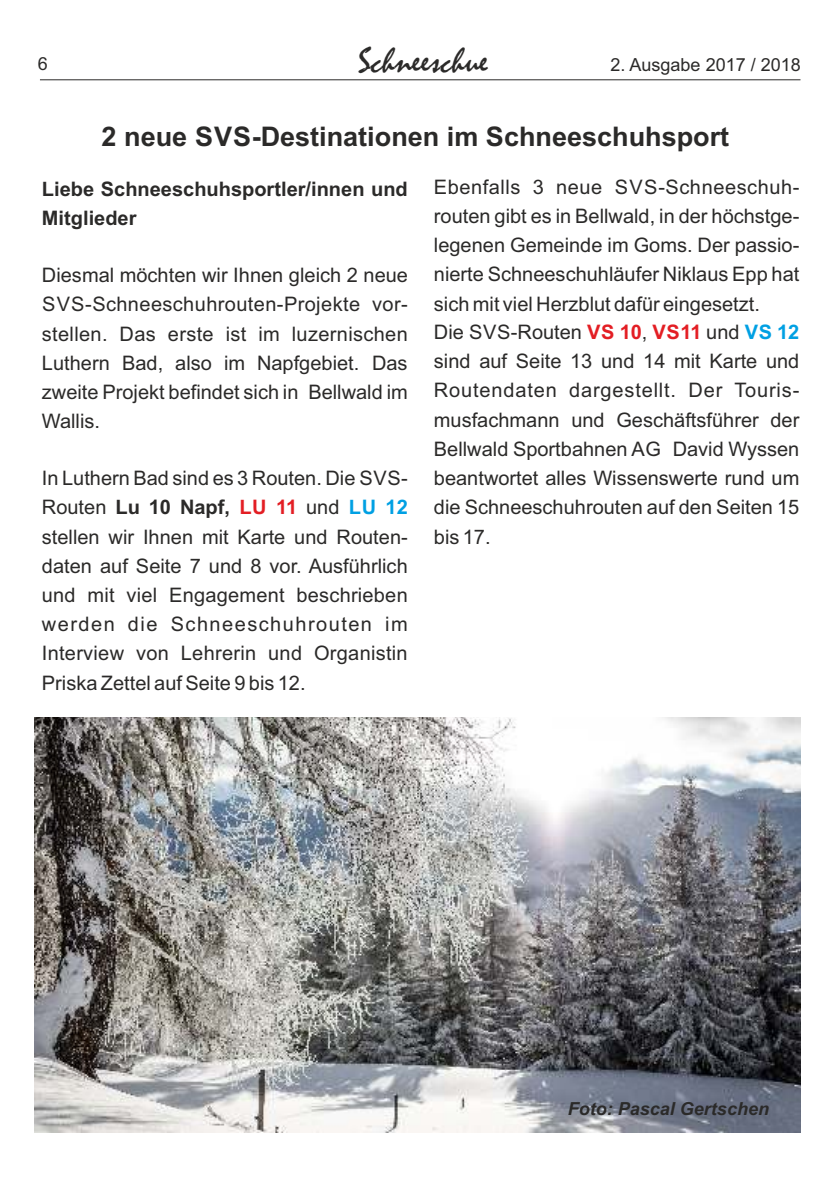
<style>
.page{position:relative;width:840px;height:1191px;background:#fff}
.page>*{position:absolute;margin:0;border:0;box-sizing:border-box;transform-origin:0 0}
.t1{font:36px "Mistral";color:#2b2a29}
.t2{font:700 27px "Arial";color:#2b2a29}
.t3{font:20px/29.2px "Arial";color:#2b2a29;text-align:justify}
.t4{font:700 20px/29.2px "Arial";color:#2b2a29}
.t5{font:italic 700 18px "Arial";color:#2b2a29}
.t6{font:18px "Arial";color:#2b2a29}
.s1{font-weight:700}
.s2{font-weight:700;color:#e31e24}
.s3{font-weight:700;color:#00a0e3}
</style>
<div class="page">
<hr style="left:40px;top:79px;width:760px;height:1px;background:#2b2a29">
<img style="left:35px;top:717px;width:764px;height:415px">
<p class="t6" style="left:38px;top:57px;width:12px">6</p>
<h1 class="t1" style="left:358px;top:48px;width:131px">Schneeschue</h1>
<p class="t6" style="left:610px;top:58px;width:192px">2. Ausgabe 2017 / 2018</p>
<h2 class="t2" style="left:102px;top:126px;width:629px">2 neue SVS-Destinationen im Schneeschuhsport</h2>
<p class="t4" style="left:42px;top:176px;width:367px">Liebe Schneeschuhsportler/innen und<br>Mitglieder</p>
<p class="t3" style="left:42px;top:262px;width:367px">Diesmal möchten wir Ihnen gleich 2 neue SVS-Schneeschuhrouten-Projekte vor&shy;stellen. Das erste ist im luzernischen Luthern Bad, also im Napfgebiet. Das zweite Projekt befindet sich in Bellwald im Wallis.</p>
<p class="t3" style="left:42px;top:465px;width:367px">In Luthern Bad sind es 3 Routen. Die SVS-Routen <span class="s1">Lu 10 Napf,</span> <span class="s2">LU 11</span> und <span class="s3">LU 12 </span>stellen wir Ihnen mit Karte und Routen&shy;daten auf Seite 7 und 8 vor. Ausführlich und mit viel Engagement beschrieben werden die Schneeschuhrouten im Interview von Lehrerin und Organistin Priska Zettel auf Seite 9 bis 12.</p>
<p class="t3" style="left:433px;top:174px;width:367px;text-align:left">Ebenfalls 3 neue SVS-Schneeschuh&shy;routen gibt es in Bellwald, in der höchstge&shy;legenen Gemeinde im Goms. Der passio&shy;nierte Schneeschuhläufer Niklaus Epp hat sich mit viel Herzblut dafür eingesetzt.<br>Die SVS-Routen <span class="s2">VS 10</span>, <span class="s2">VS11</span> und <span class="s3">VS 12 </span>sind auf Seite 13 und 14 mit Karte und Routendaten dargestellt. Der Touris&shy;musfachmann und Geschäftsführer der Bellwald Sportbahnen AG David Wyssen beantwortet alles Wissenswerte rund um die Schneeschuhrouten auf den Seiten 15 bis 17.</p>
<p class="t5" style="left:567px;top:1102px;width:203px">Foto: Pascal Gertschen</p>
</div>
